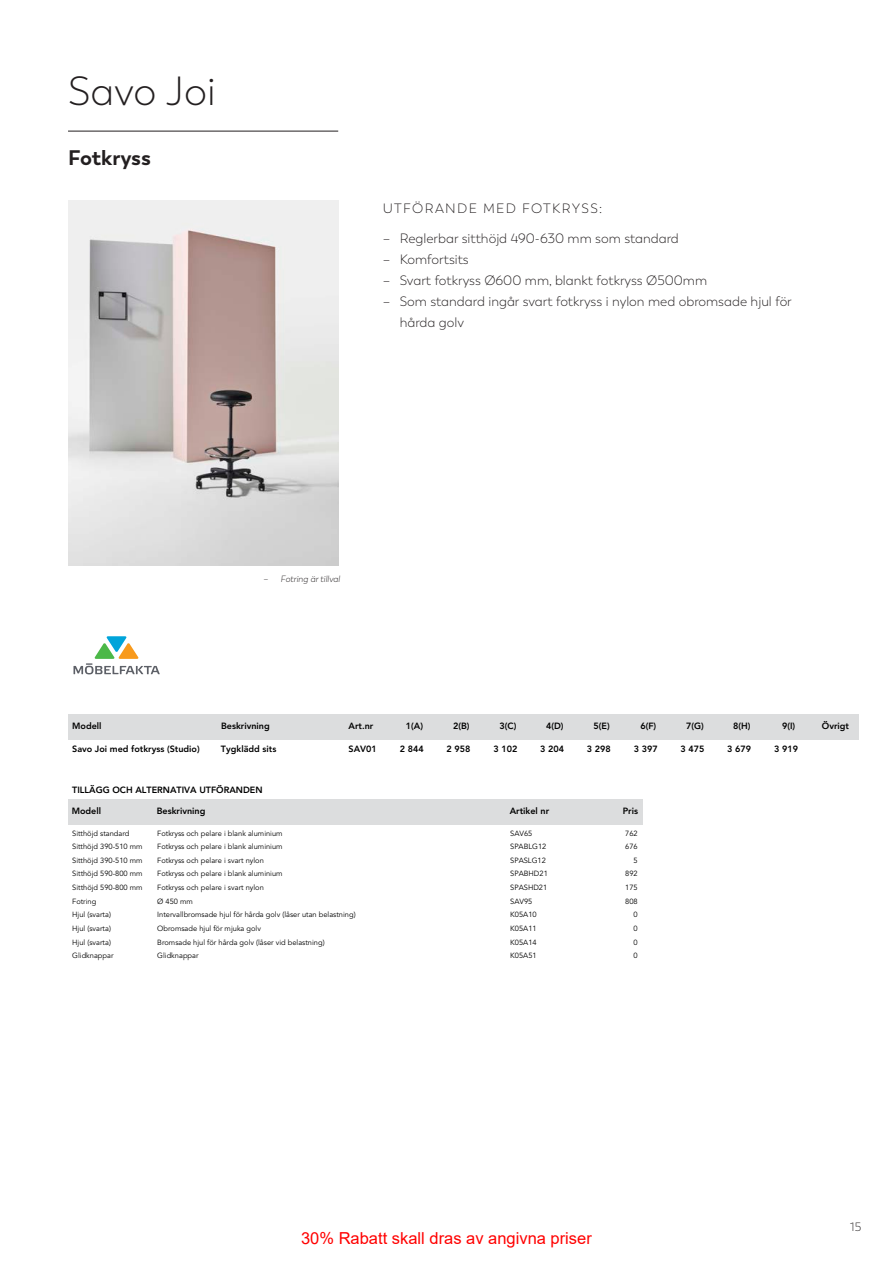
<style>
.page{position:relative;width:893px;height:1263px;background:#fff}
.page>*{position:absolute;margin:0;border:0;box-sizing:border-box;transform-origin:0 0}
.t1{font:300 40.5px "Trenda";color:#231f20}
.H2_underrubrik{font:700 21px "Trenda";color:#231f20}
.t2{font:16.5px "Arial";color:#f00}
.t3{font:300 13.5px/21px "Trenda";color:#231f20}
.t4{font:300 13.5px "Trenda";letter-spacing:.1em;color:#231f20}
.t5{font:300 12px "Trenda";color:#231f20}
.t6{font:800 9px "Avenir LT Std";color:#000}
.t7{font:italic 300 9px "Trenda";color:#231f20}
.t8{font:7.5px "Avenir LT Std";color:#000}
.s1{font-style:normal}
</style>
<div class="page">
<img style="left:68px;top:200px;width:270px;height:365px">
<svg style="left:73px;top:636px;width:87px;height:38px"></svg>
<div style="left:68px;top:714px;width:149px;height:25px;background:#dcddde"></div>
<div style="left:217px;top:714px;width:127px;height:25px;background:#dcddde"></div>
<div style="left:344px;top:714px;width:47px;height:25px;background:#dcddde"></div>
<div style="left:391px;top:714px;width:47px;height:25px;background:#dcddde"></div>
<div style="left:438px;top:714px;width:47px;height:25px;background:#dcddde"></div>
<div style="left:485px;top:714px;width:46px;height:25px;background:#dcddde"></div>
<div style="left:531px;top:714px;width:47px;height:25px;background:#dcddde"></div>
<div style="left:578px;top:714px;width:47px;height:25px;background:#dcddde"></div>
<div style="left:625px;top:714px;width:47px;height:25px;background:#dcddde"></div>
<div style="left:672px;top:714px;width:46px;height:25px;background:#dcddde"></div>
<div style="left:718px;top:714px;width:47px;height:25px;background:#dcddde"></div>
<div style="left:765px;top:714px;width:47px;height:25px;background:#dcddde"></div>
<div style="left:812px;top:714px;width:47px;height:25px;background:#dcddde"></div>
<div style="left:68px;top:799px;width:85px;height:26px;background:#dcddde"></div>
<div style="left:153px;top:799px;width:353px;height:26px;background:#dcddde"></div>
<div style="left:505px;top:799px;width:69px;height:26px;background:#dcddde"></div>
<div style="left:574px;top:799px;width:68px;height:26px;background:#dcddde"></div>
<hr style="left:68px;top:131px;width:270px;height:1px;background:#231f20">
<h2 class="t1" style="left:68px;top:68px;width:149px">Savo Joi</h2>
<p class="H2_underrubrik" style="left:68px;top:144px;width:85px">Fotkryss</p>
<h3 class="t4" style="left:383px;top:201px;width:221px">UTFÖRANDE MED FOTKRYSS:</h3>
<p class="t3" style="left:383px;top:228px;width:298px">– Reglerbar sitthöjd 490-630 mm som standard</p>
<p class="t3" style="left:383px;top:249px;width:88px">– Komfortsits</p>
<p class="t3" style="left:383px;top:270px;width:326px">– Svart fotkryss Ø600 mm, blankt fotkryss Ø500mm</p>
<p class="t3" style="left:400px;top:291px;width:394px;text-indent:-17px">– Som standard ingår svart fotkryss i nylon med obromsade hjul för hårda golv</p>
<p class="t7" style="left:264px;top:573px;width:78px"><span class="s1">–</span> Fotring är tillval</p>
<p class="t6" style="left:72px;top:720px;width:31px">Modell</p>
<p class="t6" style="left:221px;top:720px;width:50px">Beskrivning</p>
<p class="t6" style="left:349px;top:720px;width:26px">Art.nr</p>
<p class="t6" style="left:406px;top:720px;width:19px">1(A)</p>
<p class="t6" style="left:453px;top:720px;width:18px">2(B)</p>
<p class="t6" style="left:500px;top:720px;width:18px">3(C)</p>
<p class="t6" style="left:546px;top:720px;width:19px">4(D)</p>
<p class="t6" style="left:593px;top:720px;width:18px">5(E)</p>
<p class="t6" style="left:640px;top:720px;width:17px">6(F)</p>
<p class="t6" style="left:686px;top:720px;width:19px">7(G)</p>
<p class="t6" style="left:733px;top:720px;width:19px">8(H)</p>
<p class="t6" style="left:782px;top:720px;width:15px">9(I)</p>
<p class="t6" style="left:822px;top:720px;width:29px">Övrigt</p>
<p class="t6" style="left:72px;top:744px;width:129px">Savo Joi med fotkryss (Studio)</p>
<p class="t6" style="left:221px;top:744px;width:57px">Tygklädd sits</p>
<p class="t6" style="left:349px;top:744px;width:30px">SAV01</p>
<p class="t6" style="left:400px;top:744px;width:25px">2 844</p>
<p class="t6" style="left:447px;top:744px;width:25px">2 958</p>
<p class="t6" style="left:493px;top:744px;width:25px">3 102</p>
<p class="t6" style="left:540px;top:744px;width:25px">3 204</p>
<p class="t6" style="left:587px;top:744px;width:25px">3 298</p>
<p class="t6" style="left:634px;top:744px;width:25px">3 397</p>
<p class="t6" style="left:680px;top:744px;width:25px">3 475</p>
<p class="t6" style="left:727px;top:744px;width:25px">3 679</p>
<p class="t6" style="left:774px;top:744px;width:25px">3 919</p>
<p class="t6" style="left:72px;top:784px;width:192px">TILLÄGG OCH ALTERNATIVA UTFÖRANDEN</p>
<p class="t6" style="left:72px;top:806px;width:31px">Modell</p>
<p class="t6" style="left:157px;top:806px;width:50px">Beskrivning</p>
<p class="t6" style="left:510px;top:806px;width:41px">Artikel nr</p>
<p class="t6" style="left:623px;top:806px;width:17px">Pris</p>
<p class="t8" style="left:72px;top:829px;width:59px">Sitthöjd standard</p>
<p class="t8" style="left:157px;top:829px;width:127px">Fotkryss och pelare i blank aluminium</p>
<p class="t8" style="left:510px;top:829px;width:24px">SAV65</p>
<p class="t8" style="left:625px;top:829px;width:14px">762</p>
<p class="t8" style="left:72px;top:842px;width:72px">Sitthöjd 390-510 mm</p>
<p class="t8" style="left:157px;top:842px;width:127px">Fotkryss och pelare i blank aluminium</p>
<p class="t8" style="left:510px;top:842px;width:38px">SPABLG12</p>
<p class="t8" style="left:625px;top:842px;width:14px">676</p>
<p class="t8" style="left:72px;top:856px;width:72px">Sitthöjd 390-510 mm</p>
<p class="t8" style="left:157px;top:856px;width:108px">Fotkryss och pelare i svart nylon</p>
<p class="t8" style="left:510px;top:856px;width:37px">SPASLG12</p>
<p class="t8" style="left:634px;top:856px;width:6px">5</p>
<p class="t8" style="left:72px;top:869px;width:72px">Sitthöjd 590-800 mm</p>
<p class="t8" style="left:157px;top:869px;width:127px">Fotkryss och pelare i blank aluminium</p>
<p class="t8" style="left:510px;top:869px;width:39px">SPABHD21</p>
<p class="t8" style="left:625px;top:869px;width:14px">892</p>
<p class="t8" style="left:72px;top:883px;width:72px">Sitthöjd 590-800 mm</p>
<p class="t8" style="left:157px;top:883px;width:108px">Fotkryss och pelare i svart nylon</p>
<p class="t8" style="left:510px;top:883px;width:39px">SPASHD21</p>
<p class="t8" style="left:625px;top:883px;width:14px">175</p>
<p class="t8" style="left:72px;top:897px;width:26px">Fotring</p>
<p class="t8" style="left:157px;top:897px;width:37px">Ø 450 mm</p>
<p class="t8" style="left:510px;top:897px;width:24px">SAV95</p>
<p class="t8" style="left:625px;top:897px;width:14px">808</p>
<p class="t8" style="left:72px;top:910px;width:40px">Hjul (svarta)</p>
<p class="t8" style="left:157px;top:910px;width:200px">Intervallbromsade hjul för hårda golv (låser utan belastning)</p>
<p class="t8" style="left:510px;top:910px;width:28px">K05A10</p>
<p class="t8" style="left:634px;top:910px;width:6px">0</p>
<p class="t8" style="left:72px;top:924px;width:40px">Hjul (svarta)</p>
<p class="t8" style="left:157px;top:924px;width:105px">Obromsade hjul för mjuka golv</p>
<p class="t8" style="left:510px;top:924px;width:28px">K05A11</p>
<p class="t8" style="left:634px;top:924px;width:6px">0</p>
<p class="t8" style="left:72px;top:938px;width:40px">Hjul (svarta)</p>
<p class="t8" style="left:157px;top:938px;width:169px">Bromsade hjul för hårda golv (låser vid belastning)</p>
<p class="t8" style="left:510px;top:938px;width:28px">K05A14</p>
<p class="t8" style="left:634px;top:938px;width:6px">0</p>
<p class="t8" style="left:72px;top:951px;width:43px">Glidknappar</p>
<p class="t8" style="left:157px;top:951px;width:43px">Glidknappar</p>
<p class="t8" style="left:510px;top:951px;width:28px">K05A51</p>
<p class="t8" style="left:634px;top:951px;width:6px">0</p>
<h3 class="t2" style="left:301px;top:1226px;width:292px">30% Rabatt skall dras av angivna priser</h3>
<h3 class="t5" style="left:850px;top:1220px;width:12px">15</h3>
</div>
